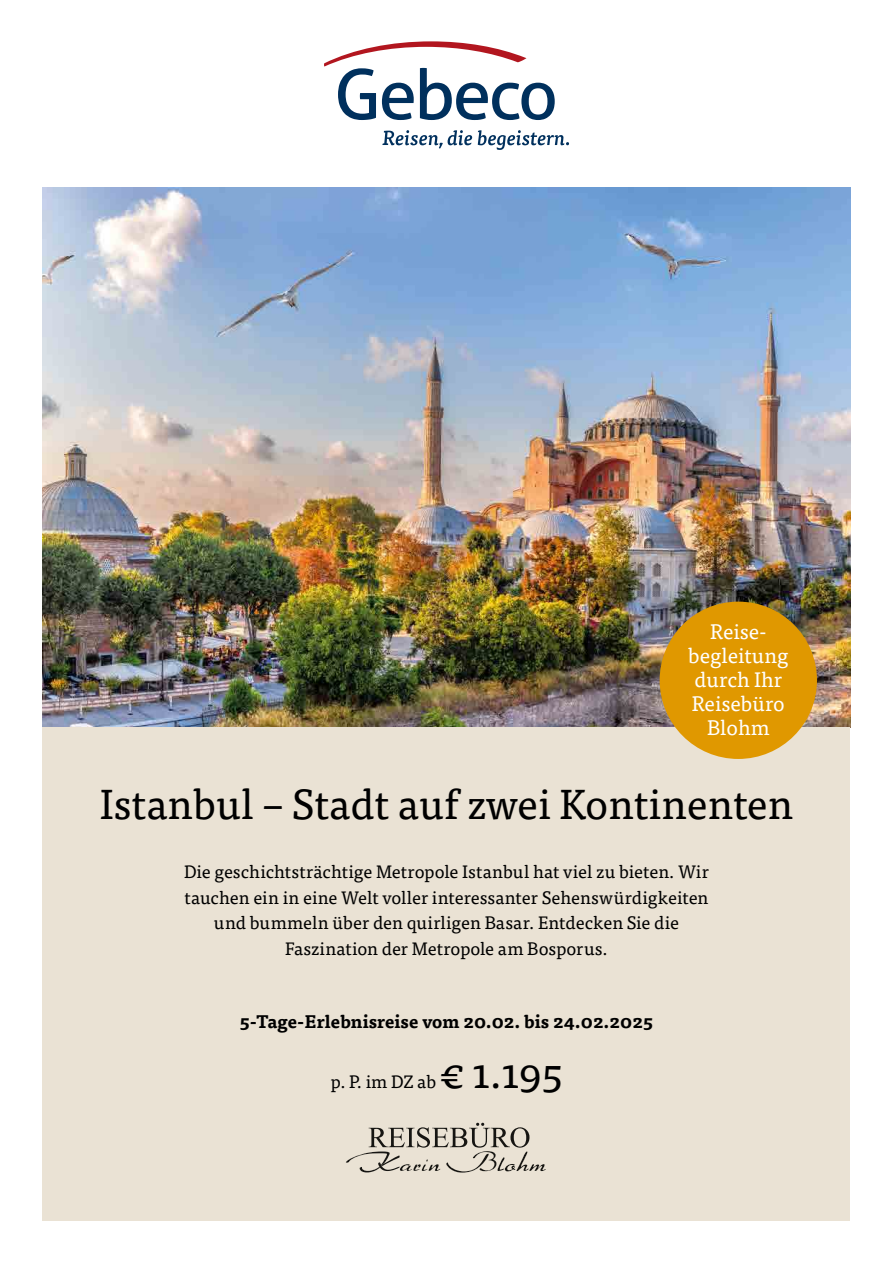
<style>
.page{position:relative;width:893px;height:1263px;background:#fff}
.page>*{position:absolute;margin:0;border:0;box-sizing:border-box;transform-origin:0 0}
.t1{font:42px "Tisa OT";color:#000}
.t2{font:21px/24px "Tisa OT";color:#fff;text-align:center}
.t3{font:18px/25.5px "Tisa OT";color:#000;text-align:center}
.t4{font:700 18px "Tisa OT";color:#000}
</style>
<div class="page">
<img style="left:43px;top:187px;width:807px;height:540px">
<svg style="left:324px;top:41px;width:231px;height:79px"></svg>
<svg style="left:382px;top:130px;width:90px;height:19px"></svg>
<svg style="left:478px;top:130px;width:91px;height:20px"></svg>
<div style="left:43px;top:727px;width:807px;height:493px;background:#eae2d4"></div>
<div style="left:660px;top:602px;width:157px;height:157px;background:#e09800;border-radius:50%"></div>
<svg style="left:346px;top:1123px;width:200px;height:50px"></svg>
<p class="t2" style="left:688px;top:620px;width:102px">Reise&shy;begleitung durch Ihr<br>Reisebüro<br>Blohm</p>
<h1 class="t1" style="left:100px;top:779px;width:695px">Istanbul – Stadt auf zwei Kontinenten</h1>
<p class="t3" style="left:184px;top:859px;width:526px">Die geschichtsträchtige Metropole Istanbul hat viel zu bieten. Wir tauchen ein in eine Welt voller interessanter Sehenswürdigkeiten und bummeln über den quirligen Basar. Entdecken Sie die Faszination der Metropole am Bosporus.</p>
<p class="t4" style="left:240px;top:1011px;width:415px">5-Tage-Erlebnisreise vom 20.02. bis 24.02.2025</p>
<p class="t3" style="left:331px;top:1069px;width:107px">p. P. im DZ ab</p>
<h1 class="t1" style="left:440px;top:1049px;width:124px">€ 1.195</h1>
</div>
